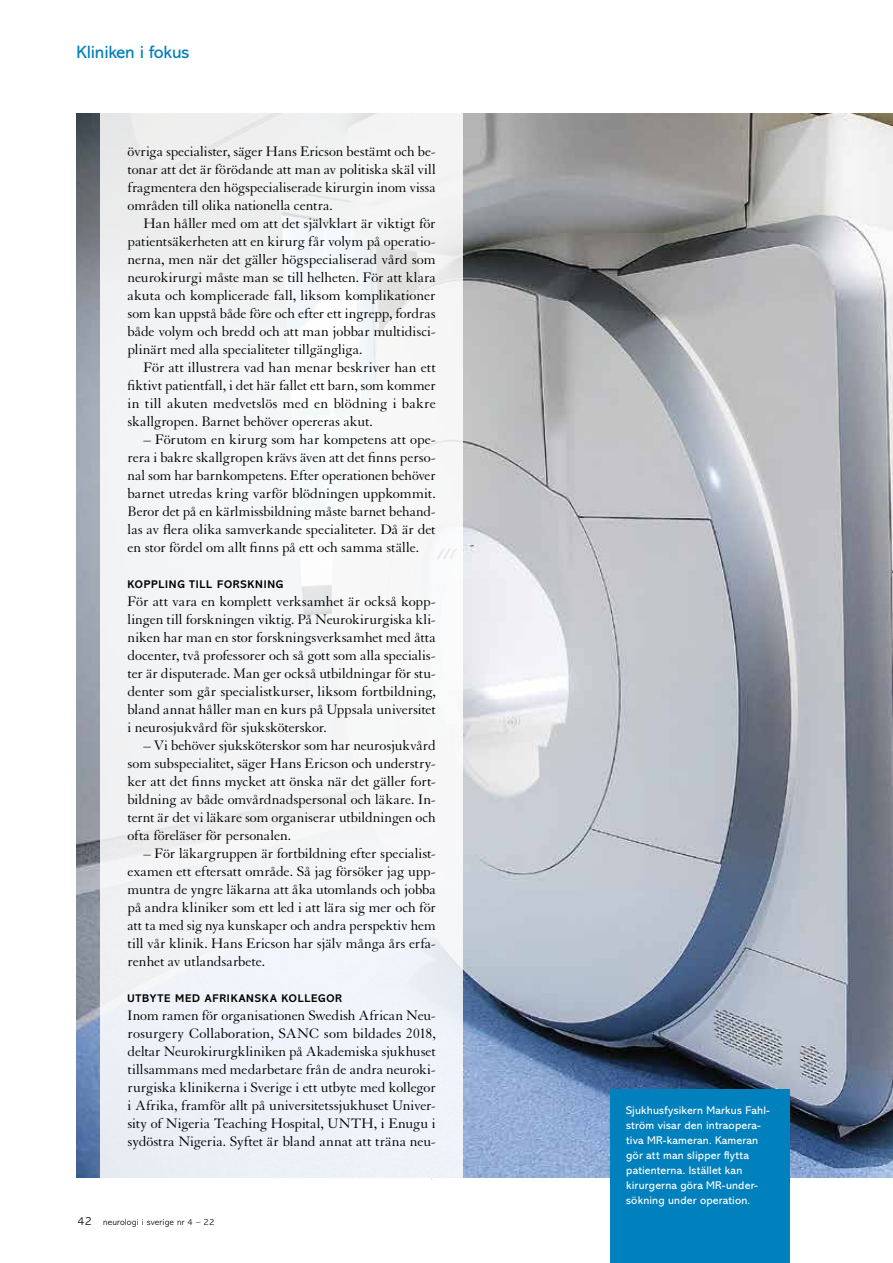
<style>
.page{position:relative;width:893px;height:1263px;background:#fff}
.page>*{position:absolute;margin:0;border:0;box-sizing:border-box;transform-origin:0 0}
.t1{font:18px "Abadi MT Std";letter-spacing:-.01em;color:#0080bc}
.t2{font:15px/18px "Granjon LT Std";letter-spacing:-.01em;color:#000;text-align:justify}
.t3{font:11.25px/15px "Abadi MT Std";letter-spacing:.015em;color:#fff}
.t4{font:700 11.25px "Abadi MT Std";letter-spacing:.065em;color:#000}
.t5{font:300 9px "Abadi MT Std";letter-spacing:.02em;color:#000}
.s1{font-size:12px}
</style>
<div class="page">
<img style="left:77px;top:114px;width:816px;height:1064px">
<div style="left:100px;top:89px;width:362px;height:1103px;background:#f3f4f6"></div>
<div style="left:610px;top:1089px;width:180px;height:174px;background:#0080bc"></div>
<p class="t1" style="left:77px;top:42px;width:114px">Kliniken i fokus</p>
<p class="t2" style="left:128px;top:143px;width:310px">övriga specialister, säger Hans Ericson bestämt och be&shy;tonar att det är förödande att man av politiska skäl vill fragmentera den högspecialiserade kirurgin inom vissa områden till olika nationella centra.</p>
<p class="t2" style="left:128px;top:215px;width:310px;text-indent:16px">Han håller med om att det självklart är viktigt för patientsäkerheten att en kirurg får volym på operatio&shy;nerna, men när det gäller högspecialiserad vård som neurokirurgi måste man se till helheten. För att klara akuta och komplicerade fall, liksom komplikationer som kan uppstå både före och efter ett ingrepp, fordras både volym och bredd och att man jobbar multidisci&shy;plinärt med alla specialiteter tillgängliga.</p>
<p class="t2" style="left:128px;top:359px;width:310px;text-indent:16px">För att illustrera vad han menar beskriver han ett fiktivt patientfall, i det här fallet ett barn, som kommer in till akuten medvetslös med en blödning i bakre skallgropen. Barnet behöver opereras akut.</p>
<p class="t2" style="left:128px;top:431px;width:310px;text-indent:16px">– Förutom en kirurg som har kompetens att ope&shy;rera i bakre skallgropen krävs även att det finns perso&shy;nal som har barnkompetens. Efter operationen behöver barnet utredas kring varför blödningen uppkommit.<br>Beror det på en kärlmissbildning måste barnet behand&shy;las av flera olika samverkande specialiteter. Då är det en stor fördel om allt finns på ett och samma ställe.</p>
<p class="t4" style="left:128px;top:578px;width:157px">KOPPLING TILL FORSKNING</p>
<p class="t2" style="left:128px;top:593px;width:310px">För att vara en komplett verksamhet är också kopp&shy;lingen till forskningen viktig. På Neurokirurgiska kli&shy;niken har man en stor forskningsverksamhet med åtta docenter, två professorer och så gott som alla specialis&shy;ter är disputerade. Man ger också utbildningar för stu&shy;denter som går specialistkurser, liksom fortbildning, bland annat håller man en kurs på Uppsala universitet i neurosjukvård för sjuksköterskor.</p>
<p class="t2" style="left:128px;top:737px;width:310px;text-indent:16px">– Vi behöver sjuksköterskor som har neurosjukvård som subspecialitet, säger Hans Ericson och understry&shy;ker att det finns mycket att önska när det gäller fort&shy;bildning av både omvårdnadspersonal och läkare. In&shy;ternt är det vi läkare som organiserar utbildningen och ofta föreläser för personalen.</p>
<p class="t2" style="left:128px;top:845px;width:310px;text-indent:16px">– För läkargruppen är fortbildning efter specialist&shy;examen ett eftersatt område. Så jag försöker jag upp&shy;muntra de yngre läkarna att åka utomlands och jobba på andra kliniker som ett led i att lära sig mer och för att ta med sig nya kunskaper och andra perspektiv hem till vår klinik. Hans Ericson har själv många års erfa&shy;renhet av utlandsarbete.</p>
<p class="t4" style="left:128px;top:992px;width:216px">UTBYTE MED AFRIKANSKA KOLLEGOR</p>
<p class="t2" style="left:128px;top:1007px;width:310px">Inom ramen för organisationen Swedish African Neu&shy;rosurgery Collaboration, SANC som bildades 2018, deltar Neurokirurgkliniken på Akademiska sjukhuset tillsammans med medarbetare från de andra neuroki&shy;rurgiska klinikerna i Sverige i ett utbyte med kollegor i Afrika, framför allt på universitetssjukhuset Univer&shy;sity of Nigeria Teaching Hospital, UNTH, i Enugu i sydöstra Nigeria. Syftet är bland annat att träna neu-</p>
<p class="t5" style="left:78px;top:1217px;width:138px"><span class="s1">42</span> neurologi i sverige nr 4 – 22</p>
<p class="t3" style="left:626px;top:1103px;width:145px">Sjukhusfysikern Markus Fahl&shy;ström visar den intraopera&shy;tiva MR-kameran. Kameran gör att man slipper flytta patienterna. Istället kan kirurgerna göra MR-under&shy;sökning under operation.</p>
</div>
